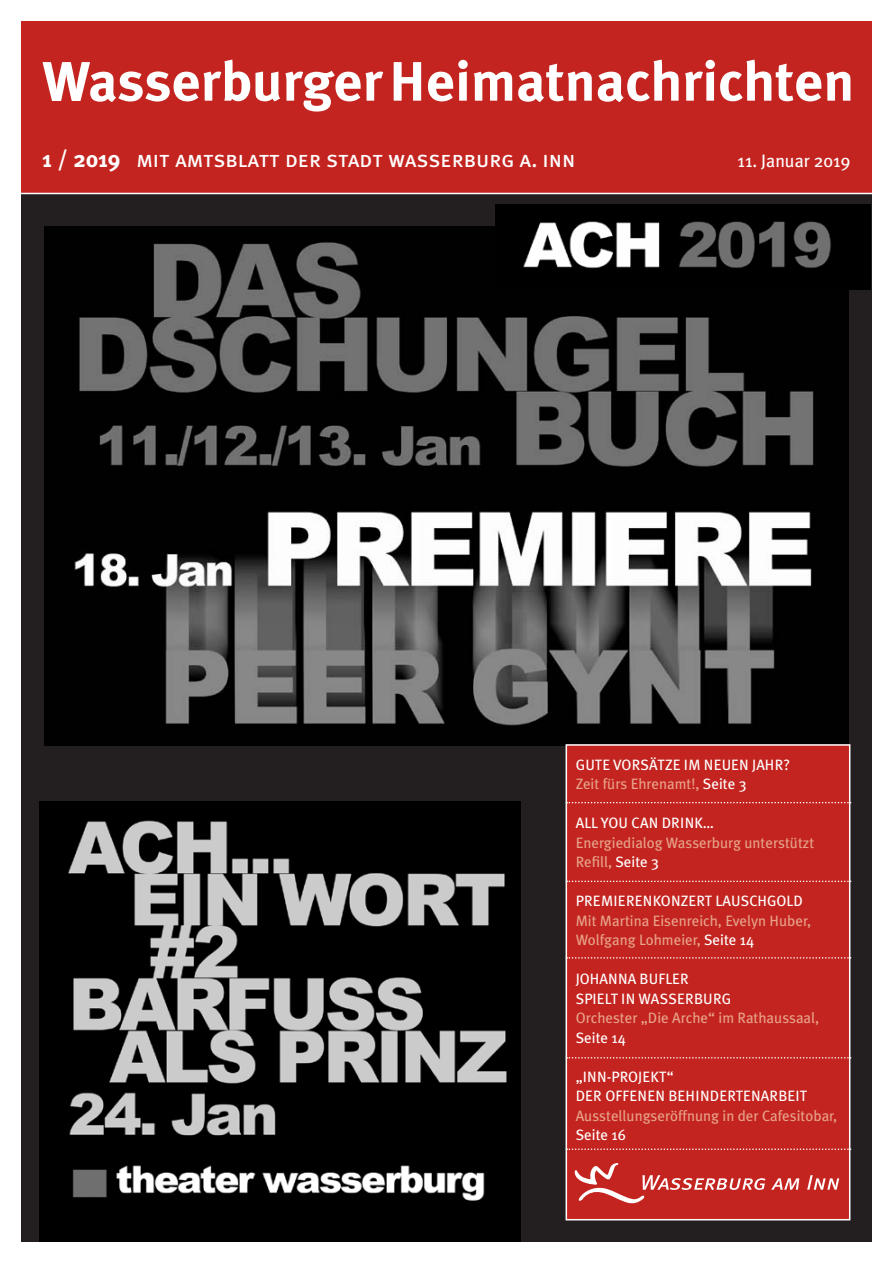
<style>
.page{position:relative;width:893px;height:1263px;background:#fff}
.page>*{position:absolute;margin:0;border:0;box-sizing:border-box;transform-origin:0 0}
.t1{font:22.95px "Meta Plus Book Caps";color:#fff}
.t2{font:18px "Meta Plus";color:#fff}
.t3{font:15px/19.5px "Meta Plus";color:#e6a28a}
.t4{font:15px/19.5px "Meta Plus";letter-spacing:.005em;color:#fff}
.s1{font-family:"Meta Plus";font-weight:700}
.s2{color:#e6a28a}
.s3{color:#fff}
</style>
<div class="page">
<div style="left:21px;top:191px;width:851px;height:1051px;background:#231f20"></div>
<img style="left:45px;top:227px;width:803px;height:519px">
<img style="left:495px;top:204px;width:376px;height:85px">
<img style="left:39px;top:802px;width:482px;height:440px">
<div style="left:21px;top:21px;width:851px;height:172px;background:#c4241f"></div>
<hr style="left:19px;top:193px;width:855px;height:1px;background:#fff">
<svg style="left:42px;top:60px;width:809px;height:52px"></svg>
<div style="left:566px;top:744px;width:284px;height:476px;background:#c4241f;border:2px solid #fff"></div>
<svg style="left:807px;top:1175px;width:32px;height:15px"></svg>
<svg style="left:575px;top:1163px;width:224px;height:41px"></svg>
<svg style="left:566px;top:802px;width:285px;height:1px"></svg>
<svg style="left:566px;top:880px;width:285px;height:2px"></svg>
<svg style="left:566px;top:957px;width:285px;height:2px"></svg>
<svg style="left:566px;top:1057px;width:285px;height:1px"></svg>
<svg style="left:566px;top:1148px;width:285px;height:2px"></svg>
<h1 class="t1" style="left:43px;top:146px;width:535px"><span class="s1">1 / 2019</span> mit amtsblatt der stadt wasserburg a. inn</h1>
<p class="t2" style="left:738px;top:150px;width:114px">11. Januar 2019</p>
<p class="t4" style="left:576px;top:755px;width:216px">Gute Vorsätze im neuen Jahr?<br><span class="s2">Zeit fürs Ehrenamt!,</span> Seite 3</p>
<p class="t4" style="left:576px;top:813px;width:140px">All you can drink…</p>
<p class="t3" style="left:576px;top:833px;width:240px">Energiedialog Wasserburg unterstützt<br>Refill, <span class="s3">Seite 3</span></p>
<p class="t4" style="left:576px;top:891px;width:229px">Premierenkonzert Lauschgold</p>
<p class="t3" style="left:576px;top:911px;width:237px">Mit Martina Eisenreich, Evelyn H uber,<br>Wolfgang Lohmeier, <span class="s3">Seite 14</span></p>
<p class="t4" style="left:576px;top:969px;width:155px">Johanna Bufler spielt in Wasserburg</p>
<p class="t3" style="left:576px;top:1008px;width:245px">Orchester „Die Arche“ im Rathaussaal,</p>
<p class="t4" style="left:576px;top:1028px;width:52px">Seite 14</p>
<p class="t4" style="left:576px;top:1067px;width:233px">„I nn-Projekt“<br>der Offenen Behindertenarbeit</p>
<p class="t3" style="left:576px;top:1106px;width:263px">Ausstellungseröffnung in der Cafesitobar,</p>
<p class="t4" style="left:576px;top:1125px;width:52px">Seite 16</p>
</div>
